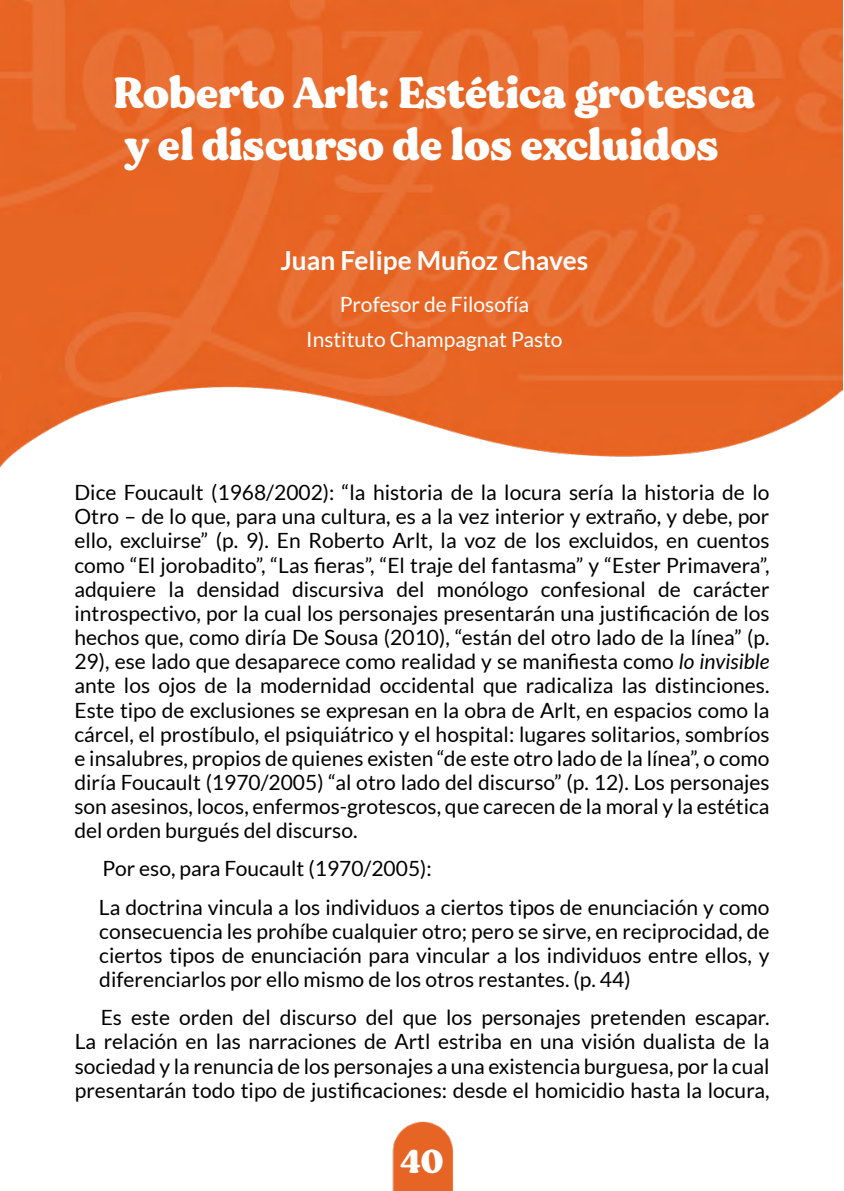
<style>
.page{position:relative;width:844px;height:1191px;background:#fff}
.page>*{position:absolute;margin:0;border:0;box-sizing:border-box;transform-origin:0 0}
.t1{font:43.75px/52.5px "MADE Gentle";letter-spacing:.005em;color:#fff}
.t2{font:33.25px "MADE Gentle";color:#fff}
.t3{font:700 26.25px "Lato";color:#fff}
.t4{font:21px/24.2px "Lato";color:#000;text-align:justify}
.t5{font:21px/35px "Lato";color:#fff;text-align:center}
.s1{font-style:italic}
</style>
<div class="page">
<img style="left:0;top:0;width:842px;height:468px">
<img style="left:392px;top:1121px;width:62px;height:70px">
<h1 class="t1" style="left:113px;top:67px;width:643px">Roberto Arlt: Estética grotesca y el discurso de los excluidos</h1>
<p class="t3" style="left:280px;top:246px;width:309px">Juan Felipe Muñoz Chaves</p>
<p class="t5" style="left:306px;top:287px;width:258px">Profesor de Filosofía<br>Instituto Champagnat Pasto</p>
<p class="t4" style="left:74px;top:480px;width:696px">Dice Foucault (1968/2002): “la historia de la locura sería la historia de lo Otro – de lo que, para una cultura, es a la vez interior y extraño, y debe, por ello, excluirse” (p. 9). En Roberto Arlt, la voz de los excluidos, en cuentos como “El jorobadito”, “Las fieras”, “El traje del fantasma” y “Ester Primavera”, adquiere la densidad discursiva del monólogo confesional de carácter introspectivo, por la cual los personajes presentarán una justificación de los hechos que, como diría De Sousa (2010), “están del otro lado de la línea” (p.<br>29), ese lado que desaparece como realidad y se manifiesta como <span class="s1">lo invisible </span>ante los ojos de la modernidad occidental que radicaliza las distinciones.<br>Este tipo de exclusiones se expresan en la obra de Arlt, en espacios como la cárcel, el prostíbulo, el psiquiátrico y el hospital: lugares solitarios, sombríos e insalubres, propios de quienes existen “de este otro lado de la línea”, o como diría Foucault (1970/2005) “al otro lado del discurso” (p. 12). Los personajes son asesinos, locos, enfermos-grotescos, que carecen de la moral y la estética del orden burgués del discurso.</p>
<p class="t4" style="left:99px;top:849px;width:672px;line-height:38.1px">Por eso, para Foucault (1970/2005):<br>La doctrina vincula a los individuos a ciertos tipos de enunciación y como</p>
<p class="t4" style="left:99px;top:919px;width:671px">consecuencia les prohíbe cualquier otro; pero se sirve, en reciprocidad, de ciertos tipos de enunciación para vincular a los individuos entre ellos, y diferenciarlos por ello mismo de los otros restantes. (p. 44)</p>
<p class="t4" style="left:75px;top:1005px;width:696px;text-indent:26px">Es este orden del discurso del que los personajes pretenden escapar.<br>La relación en las narraciones de Artl estriba en una visión dualista de la sociedad y la renuncia de los personajes a una existencia burguesa, por la cual presentarán todo tipo de justificaciones: desde el homicidio hasta la locura,</p>
<h2 class="t2" style="left:400px;top:1139px;width:45px">40</h2>
</div>
